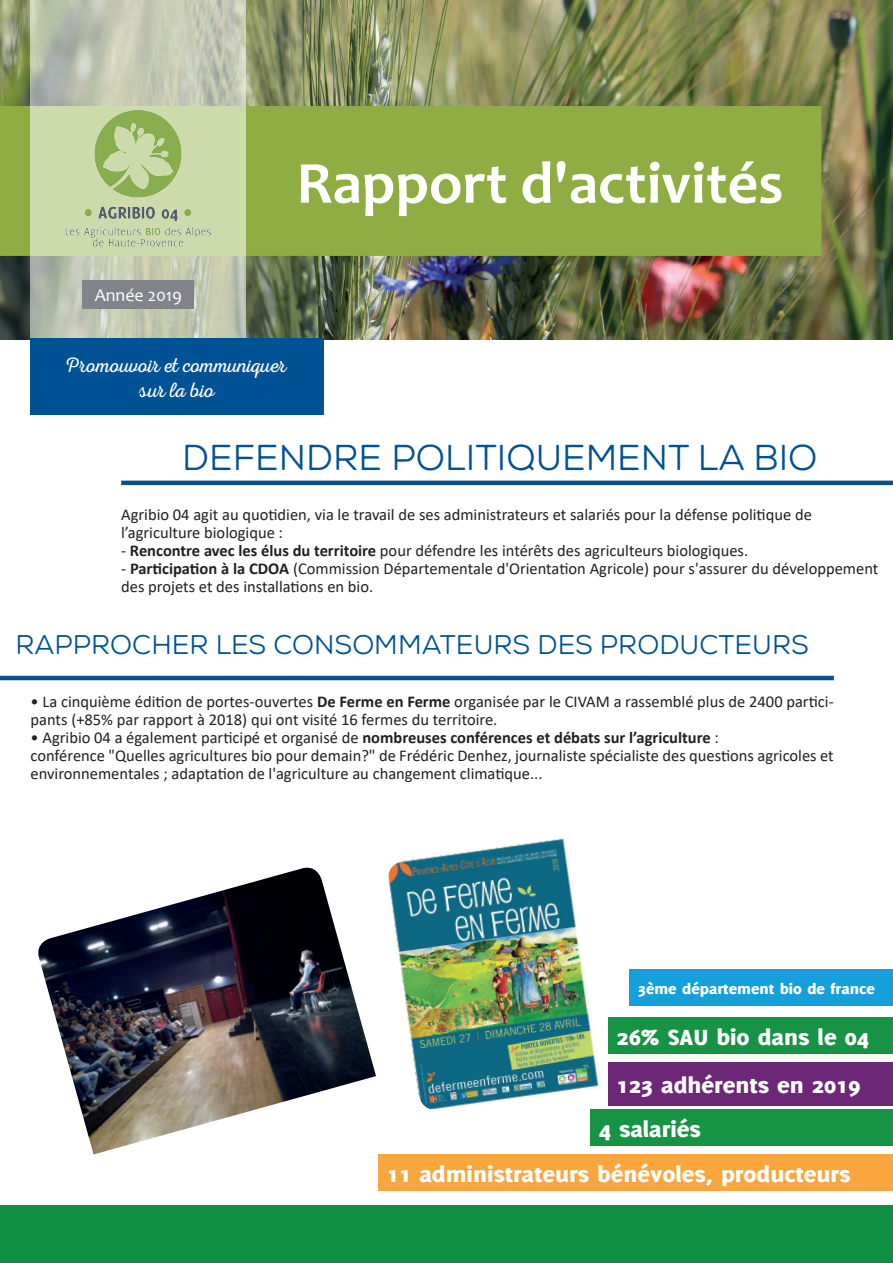
<style>
.page{position:relative;width:893px;height:1263px;background:#fff}
.page>*{position:absolute;margin:0;border:0;box-sizing:border-box;transform-origin:0 0}
.t1{font:700 60px "Candara";color:#fff}
.t2{font:36px "Nexa Rust Sans";color:#015293}
.t3{font:27px "Nexa Rust Sans";color:#015293}
.t4{font:800 24px "Delicious";color:#fff;scale:1.12 1}
.t5{font:21px/25.2px "Nexa Rust Script L 00";color:#fff;text-align:center}
.t6{font:18px "Candara";color:#fff}
.t7{font:16.5px/18px "Calibri";color:#231f20}
.t8{font:800 16.05px "Delicious";color:#fff;scale:1.12 1}
.s1{font-weight:700}
</style>
<div class="page">
<img style="left:0;top:0;width:893px;height:339px">
<img style="left:388px;top:838px;width:211px;height:272px">
<div style="left:0;top:106px;width:821px;height:150px;background:#8fad42"></div>
<svg style="left:31px;top:0;width:215px;height:338px;background:#c1c7b0"></svg>
<div style="left:0;top:1205px;width:893px;height:58px;background:#109045"></div>
<div style="left:83px;top:280px;width:111px;height:29px;background:#81848b"></div>
<div style="left:378px;top:1154px;width:515px;height:36px;background:#faa63f"></div>
<div style="left:590px;top:1110px;width:303px;height:36px;background:#179346"></div>
<div style="left:608px;top:1018px;width:285px;height:36px;background:#179346"></div>
<div style="left:629px;top:970px;width:264px;height:36px;background:#16a0db"></div>
<div style="left:31px;top:338px;width:293px;height:76px;background:#015294"></div>
<hr style="left:121px;top:481px;width:772px;height:4px;background:#015293">
<hr style="left:0;top:676px;width:834px;height:4px;background:#015293">
<div style="left:608px;top:1062px;width:285px;height:43px;background:#6c2777"></div>
<img style="left:38px;top:868px;width:338px;height:286px">
<img style="left:49px;top:101px;width:179px;height:160px">
<h1 class="t1" style="left:297px;top:146px;width:488px">Rapport d'activités</h1>
<p class="t6" style="left:95px;top:284px;width:89px">Année 2019</p>
<p class="t5" style="left:66px;top:355px;width:222px">Promouvoir et communiquer sur la bio</p>
<h2 class="t2" style="left:182px;top:437px;width:637px">DEFENDRE POLITIQUEMENT LA BIO</h2>
<p class="t7" style="left:121px;top:505px;width:692px">Agribio 04 agit au quotidien, via le travail de ses administrateurs et salariés pour la défense politique de l’agriculture biologique :</p>
<p class="t7" style="left:121px;top:541px;width:628px">- <span class="s1">Rencontre avec les élus du territoire</span> pour défendre les intérêts des agriculteurs biologiques.</p>
<p class="t7" style="left:121px;top:559px;width:759px">- <span class="s1">Participation à la CDOA</span> (Commission Départementale d'Orientation Agricole) pour s'assurer du développement des projets et des installations en bio.</p>
<h3 class="t3" style="left:15px;top:629px;width:795px">RAPPROCHER LES CONSOMMATEURS DES PRODUCTEURS</h3>
<p class="t7" style="left:31px;top:692px;width:805px">• La cinquième édition de portes-ouvertes <span class="s1">De Ferme en Ferme</span> organisée par le CIVAM a rassemblé plus de 2400 partici&shy;pants (+85% par rapport à 2018) qui ont visité 16 fermes du territoire.</p>
<p class="t7" style="left:31px;top:728px;width:805px">• Agribio 04 a également participé et organisé de <span class="s1">nombreuses conférences et débats sur l’agriculture</span> :<br>conférence "Quelles agricultures bio pour demain?" de Frédéric Denhez, journaliste spécialiste des questions agricoles et environnementales ; adaptation de l'agriculture au changement climatique...</p>
<p class="t8" style="left:638px;top:980px;width:213px">3ème département bio de france</p>
<h3 class="t4" style="left:617px;top:1023px;width:227px">26% SAU bio dans le 04</h3>
<h3 class="t4" style="left:617px;top:1071px;width:219px">123 adhérents en 2019</h3>
<h3 class="t4" style="left:599px;top:1115px;width:93px">4 salariés</h3>
<h3 class="t4" style="left:387px;top:1160px;width:415px">11 administrateurs bénévoles, producteurs</h3>
</div>
